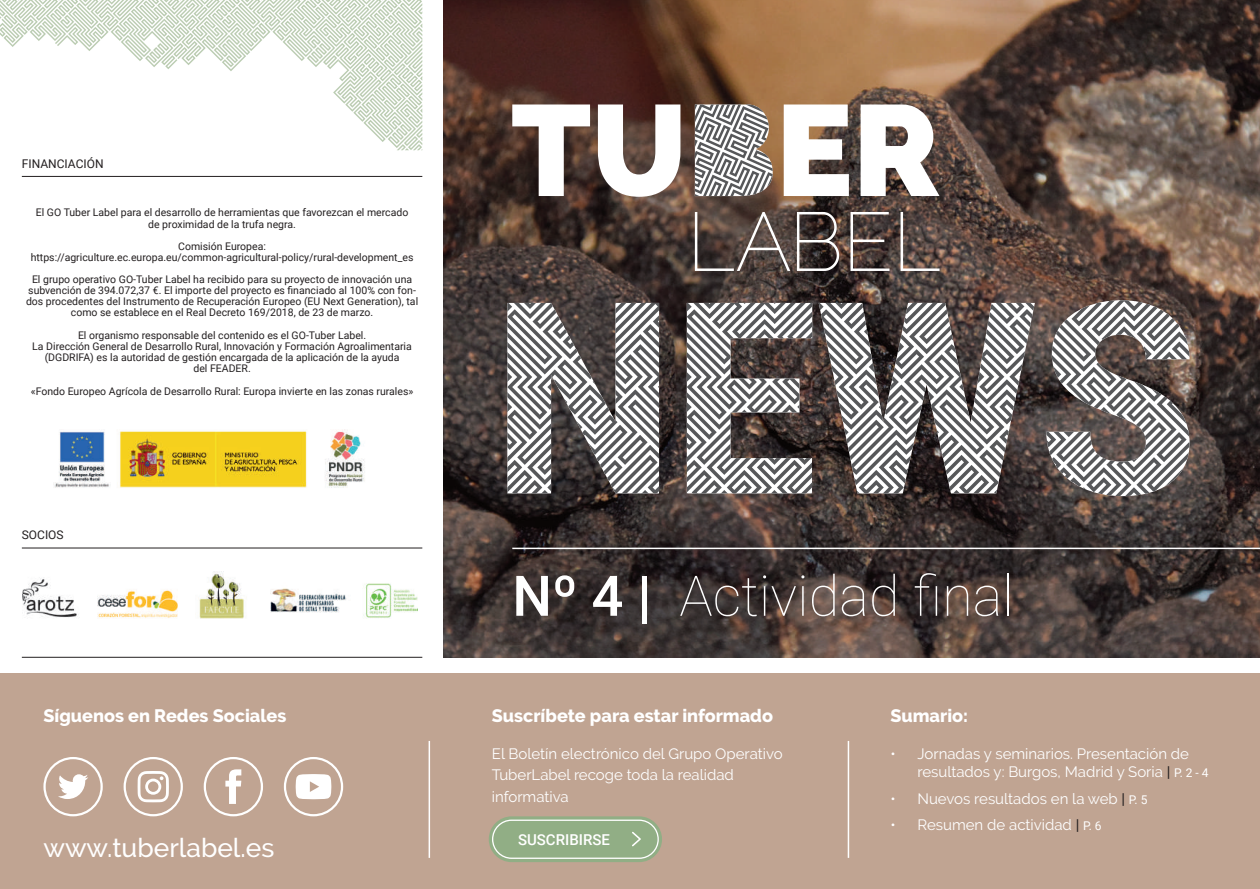
<style>
.page{position:relative;width:1260px;height:889px;background:#fff}
.page>*{position:absolute;margin:0;border:0;box-sizing:border-box;transform-origin:0 0}
.t1{font:100 55.95px "Roboto";color:#fff}
.t2{font:500 26.25px "Raleway";color:#fff}
.t3{font:800 18px "Raleway";color:#fff}
.t4{font:15px/21.1px "Raleway";color:#fff}
.t5{font:500 15px "Roboto";color:#fff}
.t6{font:12px "Roboto";color:#231f20}
.t7{font:10.5px/11.1px "Roboto";color:#231f20;text-align:center}
.s1{font-weight:500}
.s2{font-family:"Roboto";color:#231f20}
.s3{font-family:"Roboto";font-size:12px}
</style>
<div class="page">
<img style="left:444px;top:0;width:816px;height:657px">
<svg style="left:507px;top:303px;width:152px;height:190px"></svg>
<svg style="left:687px;top:303px;width:125px;height:190px"></svg>
<svg style="left:819px;top:303px;width:216px;height:190px"></svg>
<svg style="left:1046px;top:300px;width:144px;height:196px"></svg>
<img style="left:23px;top:571px;width:395px;height:48px">
<img style="left:54px;top:429px;width:311px;height:59px">
<hr style="left:22px;top:547px;width:400px;height:1px;background:#231f20">
<hr style="left:22px;top:656px;width:400px;height:1px;background:#231f20">
<hr style="left:22px;top:176px;width:400px;height:1px;background:#231f20">
<hr style="left:512px;top:547px;width:748px;height:2px;background:#fff">
<div style="left:0;top:673px;width:1260px;height:215px;background:#c0a492"></div>
<svg style="left:284px;top:757px;width:59px;height:58px"></svg>
<svg style="left:43px;top:757px;width:60px;height:58px"></svg>
<svg style="left:204px;top:757px;width:59px;height:58px"></svg>
<svg style="left:124px;top:757px;width:59px;height:58px"></svg>
<hr style="left:429px;top:740px;width:1px;height:117px;background:#fff">
<svg style="left:489px;top:815px;width:173px;height:46px"></svg>
<svg style="left:492px;top:819px;width:167px;height:39px;background:#98b28c"></svg>
<hr style="left:848px;top:740px;width:1px;height:117px;background:#fff">
<svg style="left:695px;top:104px;width:78px;height:92px"></svg>
<svg style="left:861px;top:104px;width:79px;height:92px"></svg>
<svg style="left:784px;top:104px;width:65px;height:92px"></svg>
<svg style="left:598px;top:104px;width:82px;height:93px"></svg>
<svg style="left:512px;top:104px;width:78px;height:92px"></svg>
<svg style="left:901px;top:212px;width:39px;height:59px;background:#6b5d57"></svg>
<svg style="left:851px;top:212px;width:39px;height:59px;background:#665a57"></svg>
<svg style="left:797px;top:212px;width:42px;height:59px"></svg>
<svg style="left:695px;top:212px;width:95px;height:59px;background:#645852"></svg>
<svg style="left:0;top:0;width:422px;height:150px"></svg>
<p class="t6" style="left:22px;top:157px;width:83px">FINANCIACIÓN</p>
<p class="t7" style="left:36px;top:207px;width:374px">El GO Tuber Label para el desarrollo de herramientas que favorezcan el mercado de proximidad de la trufa negra.</p>
<p class="t7" style="left:31px;top:240px;width:384px">Comisión Europea: https://agriculture.ec.europa.eu/common-agricultural-policy/rural-development_es</p>
<p class="t7" style="left:26px;top:274px;width:394px">El grupo operativo GO-Tuber Label ha recibido para su proyecto de innovación una subvención de 394.072,37 €. El importe del proyecto es financiado al 100% con fon&shy;dos procedentes del Instrumento de Recuperación Europeo (EU Next Generation), tal como se establece en el Real Decreto 169/2018, de 23 de marzo.</p>
<p class="t7" style="left:32px;top:329px;width:381px">El organismo responsable del contenido es el GO-Tuber Label.<br>La Dirección General de Desarrollo Rural, Innovación y Formación Agroalimentaria (DGDRIFA) es la autoridad de gestión encargada de la aplicación de la ayuda<br>del FEADER.</p>
<p class="t7" style="left:31px;top:386px;width:384px">«Fondo Europeo Agrícola de Desarrollo Rural: Europa invierte en las zonas rurales»</p>
<p class="t6" style="left:22px;top:527px;width:43px">SOCIOS</p>
<h1 class="t1" style="left:512px;top:563px;width:503px"><span class="s1">Nº 4 |</span> Actividad final</h1>
<h3 class="t3" style="left:43px;top:704px;width:244px">Síguenos en Redes Sociales</h3>
<h3 class="t3" style="left:492px;top:704px;width:283px">Suscríbete para estar informado</h3>
<h3 class="t4" style="left:492px;top:743px;width:292px">El Boletín electrónico del Grupo Operativo<br>TuberLabel recoge toda la realidad informativa</h3>
<h2 class="t2" style="left:43px;top:831px;width:232px">www.tuberlabel.es</h2>
<h3 class="t5" style="left:518px;top:830px;width:93px">SUSCRIBIRSE</h3>
<h3 class="t3" style="left:890px;top:704px;width:79px">Sumario:</h3>
<h3 class="t4" style="left:917px;top:744px;width:293px;line-height:18px;text-indent:-27px">• Jornadas y seminarios. Presentación de resultados y: Burgos, Madrid y Soria <span class="s2">|</span> <span class="s3">P. 2 - 4</span></h3>
<h3 class="t4" style="left:890px;top:787px;width:259px">• Nuevos resultados en la web <span class="s2">|</span> <span class="s3">P. 5</span></h3>
<h3 class="t4" style="left:890px;top:814px;width:213px">• Resumen de actividad <span class="s2">|</span> <span class="s3">P. 6</span></h3>
</div>
